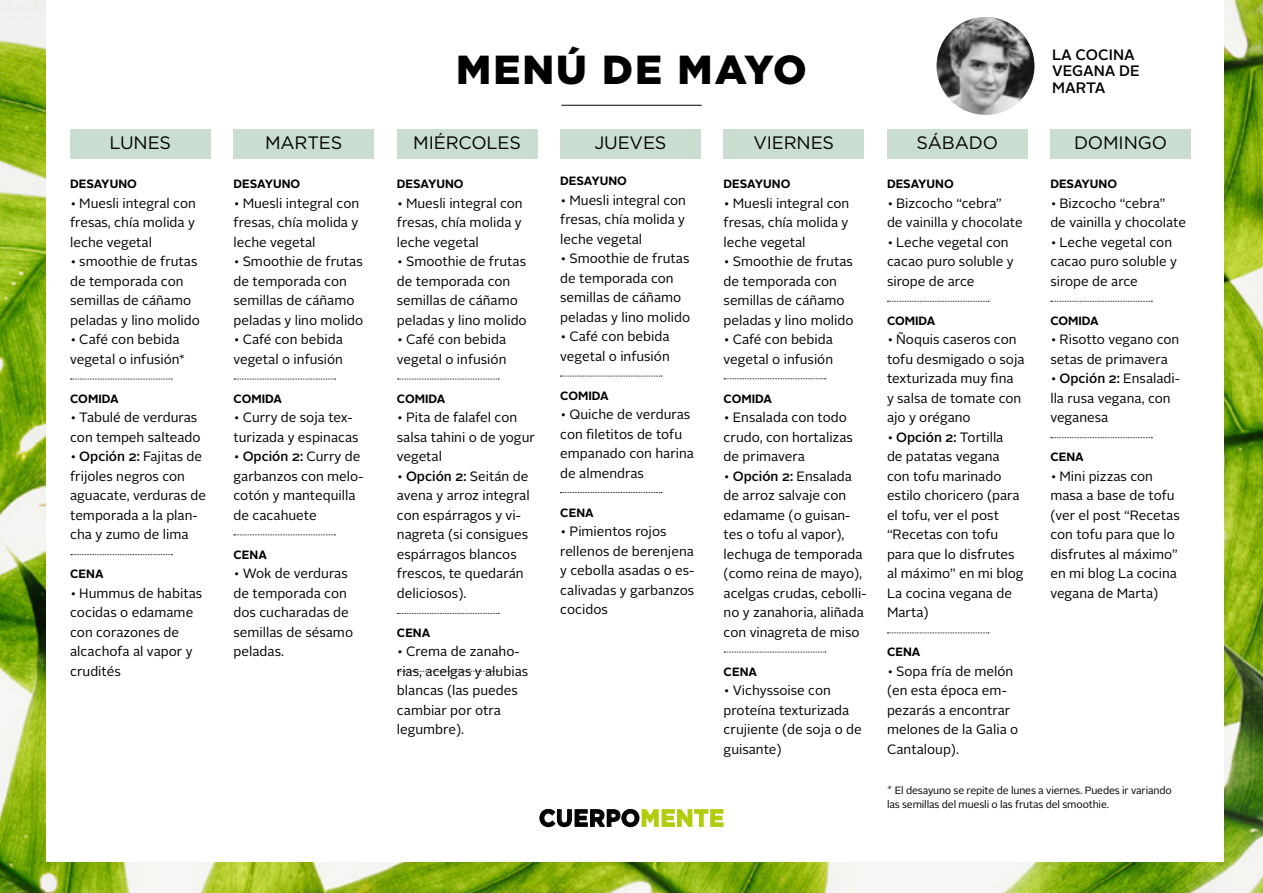
<style>
.page{position:relative;width:1263px;height:893px;background:#fff}
.page>*{position:absolute;margin:0;border:0;box-sizing:border-box;transform-origin:0 0}
.t1{font:900 40.5px "Gotham";letter-spacing:.05em;color:#000}
.t2{font:700 23.4px "Gotham";letter-spacing:.02em;color:#000;scale:.96 1}
.t3{font:18px "Gotham";letter-spacing:-.01em;color:#000}
.t4{font:500 15.15px/16.4px "Alright Sans";color:#000}
.t5{font:13.5px/19.5px "Alright Sans";color:#000}
.t6{font:700 12px "Alright Sans";color:#000}
.t7{font:10.5px/13.5px "Alright Sans";letter-spacing:-.015em;color:#000}
.s1{font-weight:300;font-size:12px}
.s2{font-weight:500}
.s3{color:#b2cb0c}
</style>
<div class="page">
<img style="left:0;top:0;width:1263px;height:893px">
<div style="left:46px;top:0;width:1178px;height:862px;background:#fff"></div>
<div style="left:70px;top:129px;width:140px;height:29px;background:#c9ddd0"></div>
<div style="left:234px;top:129px;width:140px;height:29px;background:#c9ddd0"></div>
<div style="left:397px;top:129px;width:140px;height:29px;background:#c9ddd0"></div>
<div style="left:560px;top:129px;width:141px;height:29px;background:#c9ddd0"></div>
<div style="left:724px;top:129px;width:140px;height:29px;background:#c9ddd0"></div>
<div style="left:887px;top:129px;width:140px;height:29px;background:#c9ddd0"></div>
<div style="left:1050px;top:129px;width:141px;height:29px;background:#c9ddd0"></div>
<img style="left:936px;top:17px;width:98px;height:98px;border-radius:49px">
<hr style="left:561px;top:105px;width:141px;height:1px;background:#000">
<svg style="left:539px;top:808px;width:185px;height:20px"></svg>
<svg style="left:397px;top:671px;width:102px;height:1px"></svg>
<svg style="left:71px;top:379px;width:101px;height:1px"></svg>
<svg style="left:234px;top:379px;width:102px;height:1px"></svg>
<svg style="left:398px;top:379px;width:101px;height:1px"></svg>
<svg style="left:398px;top:613px;width:101px;height:1px"></svg>
<svg style="left:560px;top:492px;width:102px;height:1px"></svg>
<svg style="left:560px;top:376px;width:102px;height:1px"></svg>
<svg style="left:724px;top:378px;width:102px;height:1px"></svg>
<svg style="left:724px;top:652px;width:102px;height:1px"></svg>
<svg style="left:887px;top:632px;width:102px;height:1px"></svg>
<svg style="left:887px;top:301px;width:102px;height:1px"></svg>
<svg style="left:1051px;top:301px;width:101px;height:1px"></svg>
<svg style="left:1051px;top:437px;width:101px;height:1px"></svg>
<svg style="left:71px;top:554px;width:101px;height:1px"></svg>
<svg style="left:234px;top:534px;width:101px;height:1px"></svg>
<h1 class="t1" style="left:456px;top:46px;width:352px">MENÚ DE MAYO</h1>
<p class="t4" style="left:1052px;top:47px;width:89px">LA COCINA<br>VEGANA DE<br>MARTA</p>
<h3 class="t3" style="left:109px;top:133px;width:63px">LUNES</h3>
<h3 class="t3" style="left:265px;top:133px;width:79px">MARTES</h3>
<h3 class="t3" style="left:413px;top:133px;width:109px">MIÉRCOLES</h3>
<h3 class="t3" style="left:594px;top:133px;width:74px">JUEVES</h3>
<h3 class="t3" style="left:753px;top:133px;width:82px">VIERNES</h3>
<h3 class="t3" style="left:916px;top:133px;width:83px">SÁBADO</h3>
<h3 class="t3" style="left:1074px;top:133px;width:95px">DOMINGO</h3>
<p class="t6" style="left:70px;top:176px;width:68px">DESAYUNO</p>
<p class="t5" style="left:70px;top:194px;width:127px;text-align:justify"><span class="s1">•</span> Muesli integral con fresas, chía molida y leche vegetal</p>
<p class="t5" style="left:70px;top:252px;width:131px"><span class="s1">•</span> smoothie de frutas de temporada con semillas de cáñamo peladas y lino molido</p>
<p class="t5" style="left:70px;top:330px;width:116px"><span class="s1">•</span> Café con bebida vegetal o infusión*</p>
<p class="t6" style="left:70px;top:390px;width:50px">COMIDA</p>
<p class="t5" style="left:70px;top:408px;width:132px"><span class="s1">•</span> Tabulé de verduras con tempeh salteado</p>
<p class="t5" style="left:70px;top:447px;width:137px"><span class="s1">•</span> <span class="s2">Opción 2:</span> Fajitas de frijoles negros con aguacate, verduras de temporada a la plan&shy;cha y zumo de lima</p>
<p class="t6" style="left:70px;top:566px;width:35px">CENA</p>
<p class="t5" style="left:70px;top:584px;width:134px"><span class="s1">•</span> Hummus de habitas cocidas o edamame con corazones de alcachofa al vapor y crudités</p>
<p class="t6" style="left:234px;top:176px;width:68px">DESAYUNO</p>
<p class="t5" style="left:234px;top:194px;width:127px;text-align:justify"><span class="s1">•</span> Muesli integral con fresas, chía molida y leche vegetal</p>
<p class="t5" style="left:234px;top:252px;width:131px"><span class="s1">•</span> Smoothie de frutas de temporada con semillas de cáñamo peladas y lino molido</p>
<p class="t5" style="left:234px;top:330px;width:111px"><span class="s1">•</span> Café con bebida vegetal o infusión</p>
<p class="t6" style="left:234px;top:390px;width:50px">COMIDA</p>
<p class="t5" style="left:234px;top:408px;width:127px"><span class="s1">•</span> Curry de soja tex&shy;turizada y espinacas</p>
<p class="t5" style="left:234px;top:447px;width:131px"><span class="s1">•</span> <span class="s2">Opción 2:</span> Curry de garbanzos con melo&shy;cotón y mantequilla de cacahuete</p>
<p class="t6" style="left:234px;top:546px;width:35px">CENA</p>
<p class="t5" style="left:234px;top:564px;width:121px"><span class="s1">•</span> Wok de verduras de temporada con dos cucharadas de semillas de sésamo peladas.</p>
<p class="t6" style="left:397px;top:176px;width:68px">DESAYUNO</p>
<p class="t5" style="left:397px;top:194px;width:127px;text-align:justify"><span class="s1">•</span> Muesli integral con fresas, chía molida y leche vegetal</p>
<p class="t5" style="left:397px;top:252px;width:131px"><span class="s1">•</span> Smoothie de frutas de temporada con semillas de cáñamo peladas y lino molido</p>
<p class="t5" style="left:397px;top:330px;width:111px"><span class="s1">•</span> Café con bebida vegetal o infusión</p>
<p class="t6" style="left:397px;top:390px;width:50px">COMIDA</p>
<p class="t5" style="left:397px;top:408px;width:140px"><span class="s1">•</span> Pita de falafel con salsa tahini o de yogur vegetal</p>
<p class="t5" style="left:397px;top:467px;width:134px"><span class="s1">•</span> <span class="s2">Opción 2:</span> Seitán de avena y arroz integral con espárragos y vi&shy;nagreta (si consigues espárragos blancos frescos, te quedarán deliciosos).</p>
<p class="t6" style="left:397px;top:624px;width:35px">CENA</p>
<p class="t5" style="left:397px;top:642px;width:133px"><span class="s1">•</span> Crema de zanaho&shy;rias, acelgas y alubias blancas (las puedes cambiar por otra legumbre).</p>
<p class="t6" style="left:560px;top:172px;width:68px">DESAYUNO</p>
<p class="t5" style="left:560px;top:190px;width:127px;text-align:justify"><span class="s1">•</span> Muesli integral con fresas, chía molida y leche vegetal</p>
<p class="t5" style="left:560px;top:249px;width:131px"><span class="s1">•</span> Smoothie de frutas de temporada con semillas de cáñamo peladas y lino molido</p>
<p class="t5" style="left:560px;top:327px;width:111px"><span class="s1">•</span> Café con bebida vegetal o infusión</p>
<p class="t6" style="left:560px;top:387px;width:50px">COMIDA</p>
<p class="t5" style="left:560px;top:405px;width:135px"><span class="s1">•</span> Quiche de verduras con filetitos de tofu empanado con harina de almendras</p>
<p class="t6" style="left:560px;top:504px;width:35px">CENA</p>
<p class="t5" style="left:560px;top:522px;width:136px"><span class="s1">•</span> Pimientos rojos rellenos de berenjena y cebolla asadas o es&shy;calivadas y garbanzos cocidos</p>
<p class="t6" style="left:724px;top:176px;width:68px">DESAYUNO</p>
<p class="t5" style="left:724px;top:194px;width:127px;text-align:justify"><span class="s1">•</span> Muesli integral con fresas, chía molida y leche vegetal</p>
<p class="t5" style="left:724px;top:252px;width:131px"><span class="s1">•</span> Smoothie de frutas de temporada con semillas de cáñamo peladas y lino molido</p>
<p class="t5" style="left:724px;top:330px;width:111px"><span class="s1">•</span> Café con bebida vegetal o infusión</p>
<p class="t6" style="left:724px;top:390px;width:50px">COMIDA</p>
<p class="t5" style="left:724px;top:408px;width:131px"><span class="s1">•</span> Ensalada con todo crudo, con hortalizas de primavera</p>
<p class="t5" style="left:724px;top:467px;width:144px"><span class="s1">•</span> <span class="s2">Opción 2:</span> Ensalada de arroz salvaje con edamame (o guisan&shy;tes o tofu al vapor), lechuga de temporada (como reina de mayo), acelgas crudas, cebolli&shy;no y zanahoria, aliñada con vinagreta de miso</p>
<p class="t6" style="left:724px;top:663px;width:35px">CENA</p>
<p class="t5" style="left:724px;top:681px;width:140px"><span class="s1">•</span> Vichyssoise con proteína texturizada crujiente (de soja o de guisante)</p>
<h2 class="t2" style="left:539px;top:804px;width:194px">CUERPO<span class="s3">MENTE</span></h2>
<p class="t6" style="left:887px;top:176px;width:68px">DESAYUNO</p>
<p class="t5" style="left:887px;top:194px;width:137px"><span class="s1">•</span> Bizcocho “cebra”<br>de vainilla y chocolate</p>
<p class="t5" style="left:887px;top:233px;width:128px"><span class="s1">•</span> Leche vegetal con cacao puro soluble y sirope de arce</p>
<p class="t6" style="left:887px;top:312px;width:50px">COMIDA</p>
<p class="t5" style="left:887px;top:330px;width:139px"><span class="s1">•</span> Ñoquis caseros con tofu desmigado o soja texturizada muy fina<br>y salsa de tomate con ajo y orégano</p>
<p class="t5" style="left:887px;top:428px;width:138px"><span class="s1">•</span> <span class="s2">Opción 2:</span> Tortilla<br>de patatas vegana con tofu marinado estilo choricero (para el tofu, ver el post “Recetas con tofu para que lo disfrutes al máximo” en mi blog<br>La cocina vegana de<br>Marta)</p>
<p class="t6" style="left:887px;top:644px;width:35px">CENA</p>
<p class="t5" style="left:887px;top:662px;width:133px"><span class="s1">•</span> Sopa fría de melón (en esta época em&shy;pezarás a encontrar melones de la Galia o<br>Cantaloup).</p>
<p class="t6" style="left:1050px;top:176px;width:68px">DESAYUNO</p>
<p class="t5" style="left:1050px;top:194px;width:137px"><span class="s1">•</span> Bizcocho “cebra”<br>de vainilla y chocolate</p>
<p class="t5" style="left:1050px;top:233px;width:128px"><span class="s1">•</span> Leche vegetal con cacao puro soluble y sirope de arce</p>
<p class="t6" style="left:1050px;top:312px;width:50px">COMIDA</p>
<p class="t5" style="left:1050px;top:330px;width:130px"><span class="s1">•</span> Risotto vegano con setas de primavera</p>
<p class="t5" style="left:1050px;top:369px;width:131px"><span class="s1">•</span> <span class="s2">Opción 2:</span> Ensaladi&shy;lla rusa vegana, con veganesa</p>
<p class="t6" style="left:1050px;top:449px;width:35px">CENA</p>
<p class="t5" style="left:1050px;top:467px;width:131px"><span class="s1">•</span> Mini pizzas con masa a base de tofu (ver el post “Recetas con tofu para que lo disfrutes al máximo” en mi blog La cocina vegana de Marta)</p>
<p class="t7" style="left:887px;top:784px;width:286px"><span class="s1">*</span> El desayuno se repite de lunes a viernes. Puedes ir variando las semillas del muesli o las frutas del smoothie.</p>
</div>
